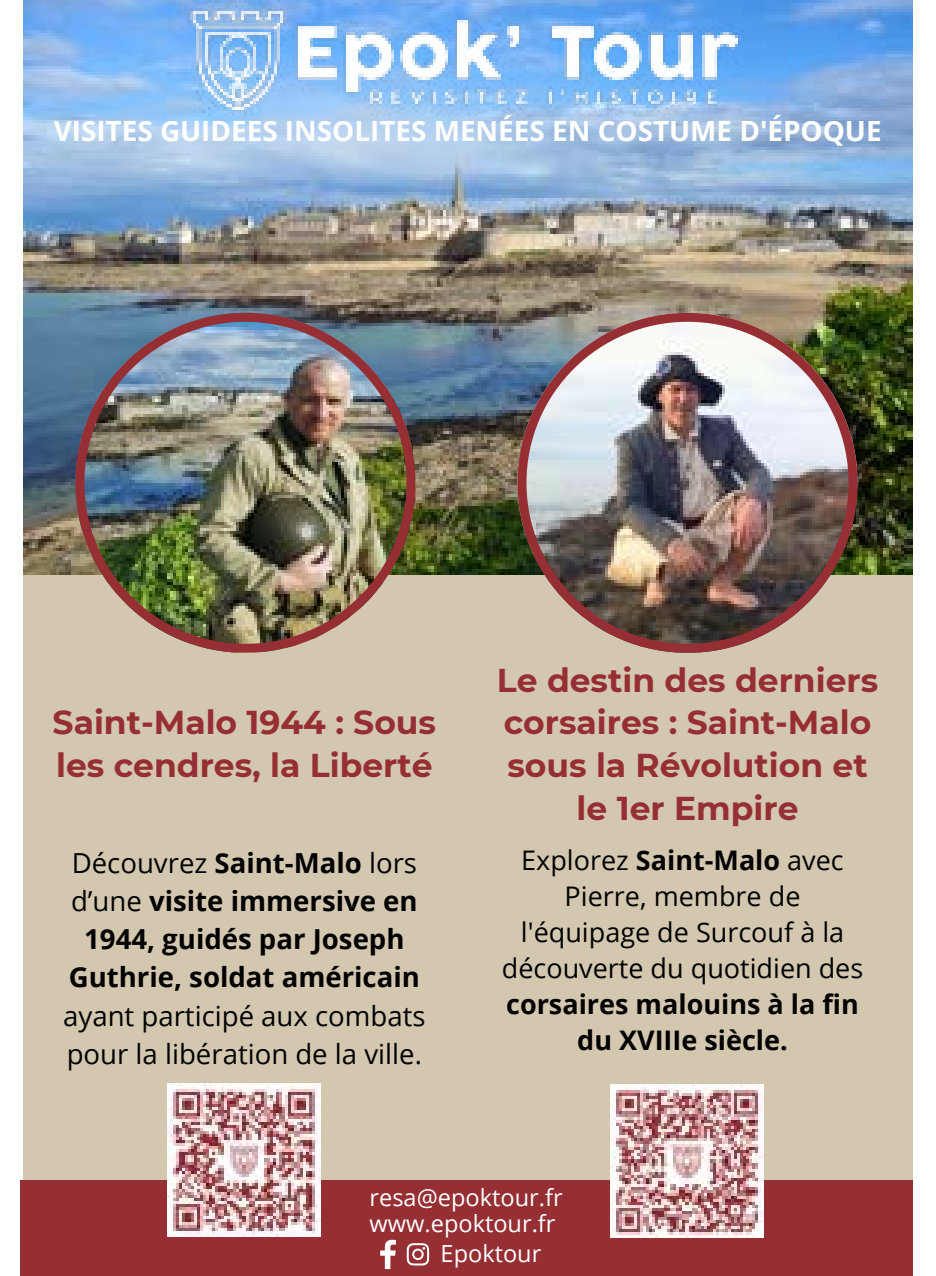
<style>
.page{position:relative;width:936px;height:1276px;background:#fff}
.page>*{position:absolute;margin:0;border:0;box-sizing:border-box;transform-origin:0 0}
.t1{font:700 33px/42.6px "Montserrat";color:#962f33}
.t2{font:700 27.9px "Open Sans";color:#fff}
.t3{font:700 27.6px/38.1px "Open Sans";color:#020202;text-align:center}
.t4{font:27.6px/38.1px "Open Sans";color:#020202}
.t5{font:27px/36px "Open Sans";color:#020202;text-align:center}
.t6{font:700 27px/36px "Open Sans";color:#020202;text-align:center}
.t7{font:23.4px/26.1px "Open Sans";color:#fff}
.s1{font-weight:400}
.s2{font-weight:700}
</style>
<div class="page">
<div style="left:23px;top:513px;width:889px;height:763px;background:#d4c7af"></div>
<img style="left:23px;top:0;width:889px;height:574px">
<img style="left:75px;top:313px;width:340px;height:339px">
<img style="left:517px;top:313px;width:340px;height:339px">
<img style="left:170px;top:0;width:591px;height:124px">
<div style="left:20px;top:1180px;width:892px;height:96px;background:#962f33"></div>
<img style="left:168px;top:1083px;width:153px;height:153px">
<img style="left:611px;top:1084px;width:152px;height:153px">
<svg style="left:380px;top:1239px;width:16px;height:30px"></svg>
<svg style="left:407px;top:1243px;width:22px;height:22px"></svg>
<p class="t2" style="left:54px;top:111px;width:829px">VISITES GUIDEES INSOLITES MENÉES EN COSTUME D'ÉPOQUE</p>
<p class="t1" style="left:53px;top:700px;width:385px">Saint-Malo 1944 : Sous les cendres, la Liberté</p>
<p class="t3" style="left:69px;top:843px;width:353px"><span class="s1">Découvrez</span> Saint-Malo <span class="s1">lors d’une</span> visite immersive en<br>1944, guidés par Joseph<br>Guthrie, soldat américain</p>
<p class="t4" style="left:63px;top:996px;width:364px">ayant participé aux combats pour la libération de la ville.</p>
<p class="t1" style="left:497px;top:657px;width:383px;text-align:center">Le destin des derniers corsaires : Saint-Malo sous la Révolution et le 1er Empire</p>
<p class="t5" style="left:502px;top:842px;width:363px">Explorez <span class="s2">Saint-Malo</span> avec<br>Pierre, membre de l'équipage de Surcouf à la découverte du quotidien des</p>
<p class="t6" style="left:506px;top:986px;width:354px">corsaires malouins à la fin du XVIIIe siècle.</p>
<p class="t7" style="left:369px;top:1184px;width:194px">resa@epoktour.fr www.epoktour.fr</p>
<p class="t7" style="left:440px;top:1239px;width:102px">Epoktour</p>
</div>
